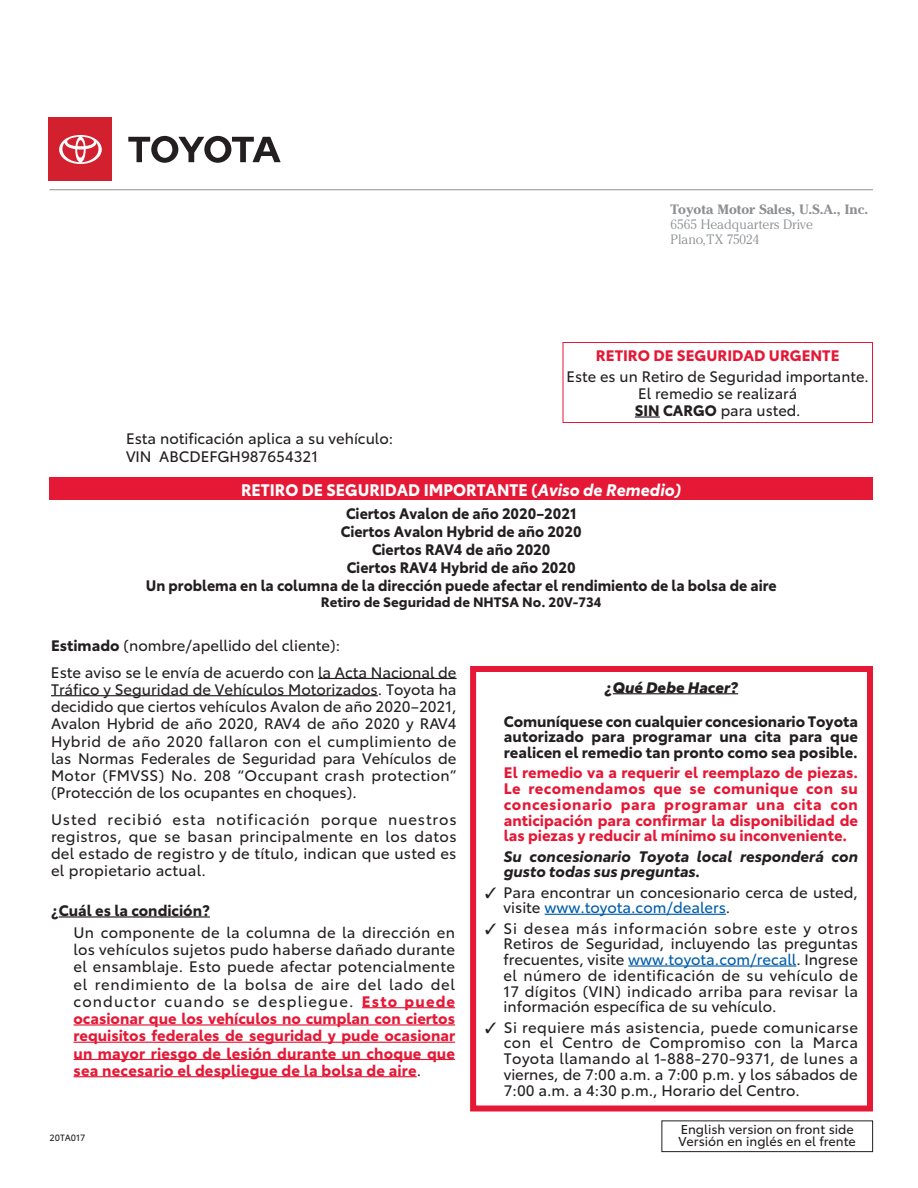
<style>
.page{position:relative;width:918px;height:1188px;background:#fff}
.page>*{position:absolute;margin:0;border:0;box-sizing:border-box;transform-origin:0 0}
.t1{font:700 16.5px "Toyota Type";color:#fff;scale:.96 1}
.t2{font:15px/17.2px "Toyota Type";color:#231f20;text-align:justify}
.t3{font:700 15px/15.8px "Toyota Type";color:#e51836;text-align:justify}
.t4{font:700 15px/18px "Toyota Type";color:#231f20;text-align:center;scale:.96 1}
.t5{font:700 15px/15.8px "Toyota Type";color:#231f20;text-align:justify}
.t6{font:italic 700 15px/15.8px "Toyota Type";letter-spacing:.005em;color:#231f20}
.t7{font:italic 900 15px "Toyota Type";color:#231f20}
.t8{font:300 13.5px/15px "Cheltenham";color:#8d8f92}
.t9{font:700 13.5px "Toyota Type";color:#231f20}
.t10{font:700 13.5px "Cheltenham";color:#8d8f92}
.t11{font:12.75px/12px "Toyota Type";color:#231f20}
.t12{font:9px "Toyota Type";color:#231f20}
.s1{font-weight:700}
.s2{font-style:italic}
.s3{font-weight:700;color:#e51836}
.s4{color:#fff}
.s5{color:#015dab}
</style>
<div class="page">
<div style="left:50px;top:477px;width:823px;height:23px;background:#e51836"></div>
<hr style="left:318px;top:678px;width:139px;height:1px;background:#231f20">
<hr style="left:51px;top:695px;width:327px;height:1px;background:#231f20">
<hr style="left:59px;top:916px;width:151px;height:2px;background:#231f20">
<hr style="left:362px;top:1007px;width:93px;height:1px;background:#e51836">
<hr style="left:74px;top:1024px;width:381px;height:2px;background:#e51836">
<hr style="left:74px;top:1042px;width:381px;height:1px;background:#e51836">
<hr style="left:74px;top:1059px;width:381px;height:1px;background:#e51836">
<hr style="left:74px;top:1076px;width:343px;height:1px;background:#e51836">
<hr style="left:50px;top:189px;width:823px;height:1px;background:#8d8f92">
<div style="left:662px;top:1120px;width:211px;height:32px;border:1px solid #231f20"></div>
<hr style="left:635px;top:416px;width:25px;height:2px;background:#231f20">
<div style="left:562px;top:342px;width:311px;height:81px;border:1px solid #e51836"></div>
<hr style="left:613px;top:693px;width:125px;height:1px;background:#231f20">
<hr style="left:545px;top:914px;width:181px;height:1px;background:#015dab">
<hr style="left:628px;top:965px;width:168px;height:2px;background:#015dab">
<div style="left:470px;top:666px;width:403px;height:445px;border:6px solid #e51836"></div>
<div style="left:48px;top:118px;width:64px;height:63px;background:#d2202f"></div>
<svg style="left:128px;top:136px;width:153px;height:27px"></svg>
<svg style="left:59px;top:135px;width:43px;height:29px"></svg>
<p class="t10" style="left:670px;top:205px;width:199px">Toyota Motor Sales, U.S.A., Inc.</p>
<p class="t8" style="left:670px;top:218px;width:144px">6565 Headquarters Drive<br>Plano,TX 75024</p>
<p class="t2" style="left:126px;top:431px;width:269px;line-height:18px">Esta notificación aplica a su vehículo:<br>VIN ABCDEFGH987654321</p>
<p class="t3" style="left:596px;top:349px;width:245px">RETIRO DE SEGURIDAD URGENTE</p>
<p class="t2" style="left:567px;top:369px;width:304px;text-align:center">Este es un Retiro de Seguridad importante.<br>El remedio se realizará<br><span class="s1">SIN CARGO</span> para usted.</p>
<p class="t1" style="left:241px;top:484px;width:460px">RETIRO DE SEGURIDAD IMPORTANTE (<span class="s2">Aviso de Remedio)</span></p>
<p class="t4" style="left:146px;top:506px;width:659px">Ciertos Avalon de año 2020–2021<br>Ciertos Avalon Hybrid de año 2020<br>Ciertos RAV4 de año 2020<br>Ciertos RAV4 Hybrid de año 2020<br>Un problema en la columna de la dirección puede afectar el rendimiento de la bolsa de aire</p>
<p class="t9" style="left:321px;top:597px;width:282px">Retiro de Seguridad de NHTSA No. 20V-734</p>
<p class="t2" style="left:51px;top:634px;width:407px;line-height:26.2px"><span class="s1">Estimado</span> (nombre/apellido del cliente):<br>Este aviso se le envía de acuerdo con la Acta Nacional de</p>
<p class="t2" style="left:51px;top:682px;width:407px">Tráfico y Seguridad de Vehículos Motorizados. Toyota ha decidido que ciertos vehículos Avalon de año 2020–2021, Avalon Hybrid de año 2020, RAV4 de año 2020 y RAV4<br>Hybrid de año 2020 fallaron con el cumplimiento de las Normas Federales de Seguridad para Vehículos de Motor (FMVSS) No. 208 “Occupant crash protection” (Protección de los ocupantes en choques).</p>
<p class="t2" style="left:51px;top:812px;width:407px">Usted recibió esta notificación porque nuestros registros, que se basan principalmente en los datos del estado de registro y de título, indican que usted es el propietario actual.</p>
<p class="t5" style="left:51px;top:904px;width:160px">¿Cuál es la condición?</p>
<p class="t2" style="left:74px;top:925px;width:383px">Un componente de la columna de la dirección en los vehículos sujetos pudo haberse dañado durante el ensamblaje. Esto puede afectar potencialmente el rendimiento de la bolsa de aire del lado del conductor cuando se despliegue. <span class="s3">Esto puede ocasionar que los vehículos no cumplan con ciertos requisitos federales de seguridad y pude ocasionar un mayor riesgo de lesión durante un choque que sea necesario el despliegue de la bolsa de aire</span>.</p>
<p class="t7" style="left:605px;top:682px;width:135px">¿Qué Debe Hacer?</p>
<p class="t5" style="left:504px;top:715px;width:356px;text-indent:-19px"><span class="s4">✓</span> Comuníquese con cualquier concesionario Toyota autorizado para programar una cita para que realicen el remedio tan pronto como sea posible.</p>
<p class="t3" style="left:504px;top:767px;width:356px;text-indent:-19px"><span class="s4">✓</span> El remedio va a requerir el reemplazo de piezas.<br>Le recomendamos que se comunique con su concesionario para programar una cita con anticipación para confirmar la disponibilidad de las piezas y reducir al mínimo su inconveniente.</p>
<p class="t6" style="left:504px;top:850px;width:356px;text-indent:-19px"><span class="s4">✓</span> Su concesionario Toyota local responderá con gusto todas sus preguntas.</p>
<p class="t2" style="left:504px;top:886px;width:356px;line-height:15.8px;text-indent:-19px">✓ Para encontrar un concesionario cerca de usted, visite <span class="s5">www.toyota.com/dealers</span>.</p>
<p class="t2" style="left:504px;top:922px;width:356px;line-height:15.8px;text-indent:-19px">✓ Si desea más información sobre este y otros Retiros de Seguridad, incluyendo las preguntas frecuentes, visite <span class="s5">www.toyota.com/recall</span>. Ingrese el número de identificación de su vehículo de 17 dígitos (VIN) indicado arriba para revisar la información específica de su vehículo.</p>
<p class="t2" style="left:504px;top:1021px;width:356px;line-height:15.8px;text-indent:-19px">✓ Si requiere más asistencia, puede comunicarse con el Centro de Compromiso con la Marca Toyota llamando al 1-888-270-9371, de lunes a viernes, de 7:00 a.m. a 7:00 p.m. y los sábados de 7:00 a.m. a 4:30 p.m., Horario del Centro.</p>
<p class="t12" style="left:50px;top:1134px;width:38px">20TA017</p>
<p class="t11" style="left:679px;top:1125px;width:179px">English version on front side<br>Versión en inglés en el frente</p>
</div>
